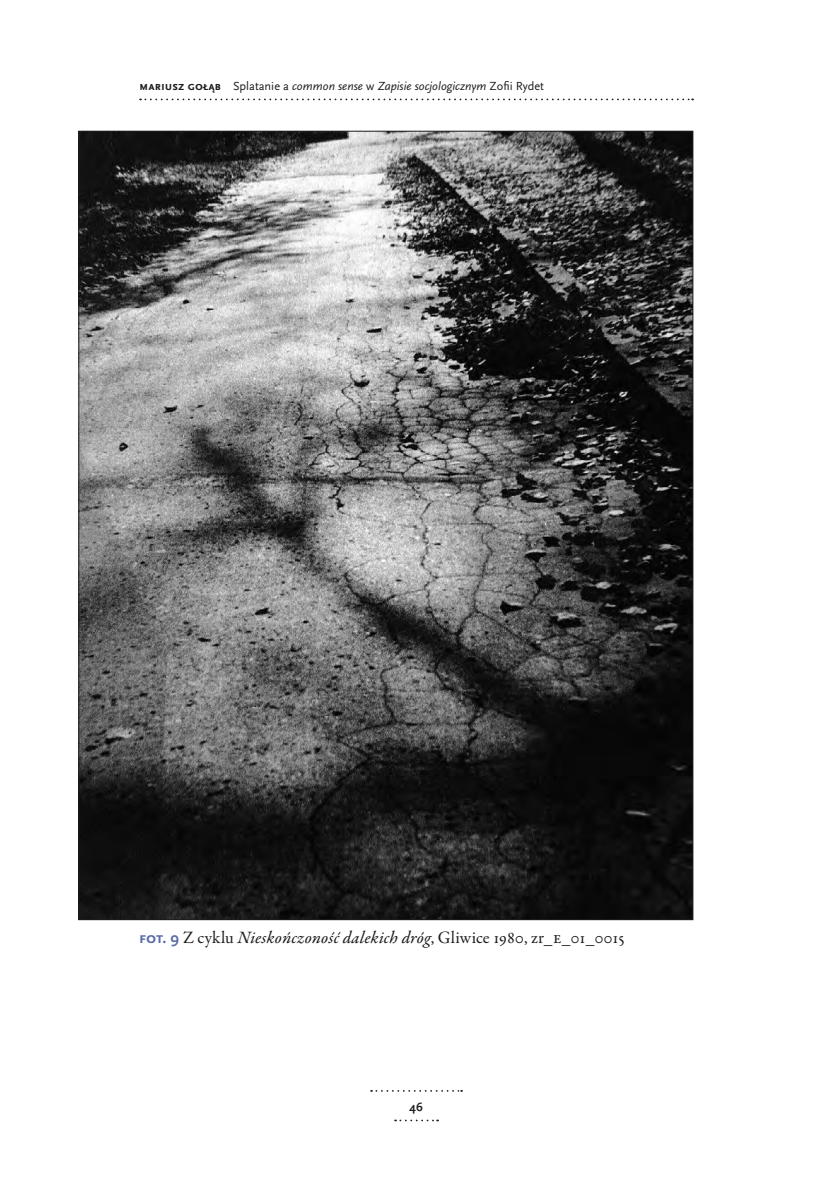
<style>
.page{position:relative;width:834px;height:1191px;background:#fff}
.page>*{position:absolute;margin:0;border:0;box-sizing:border-box;transform-origin:0 0}
.t1{font:17.5px "Garamond Premr Pro";color:#1d1d1b}
.t2{font:italic 12.25px "Scala Sans Pro";color:#1d1d1b}
.t3{font:700 12.25px "Scala Sans Pro";color:#1d1d1b}
.s1{font-weight:700;font-style:normal}
.s2{font-style:normal}
.s3{font-family:"Scala Sans Pro";font-weight:700;font-size:15.75px;color:#596aa8}
.s4{font-family:"Garamond Premr Pro Med It"}
</style>
<div class="page">
<svg style="left:371px;top:1090px;width:91px;height:1px"></svg>
<svg style="left:395px;top:1119px;width:43px;height:2px"></svg>
<img style="left:81px;top:133px;width:609px;height:784px">
<svg style="left:140px;top:99px;width:553px;height:1px"></svg>
<p class="t2" style="left:139px;top:79px;width:406px"><span class="s1">M ariusz Gołąb</span> <span class="s2">Splatanie a</span> common sense <span class="s2">w</span> Zapisie socjologicznym <span class="s2">Zofii Rydet</span></p>
<h1 class="t1" style="left:139px;top:926px;width:487px"><span class="s3">Fot. 9</span> Z cyklu <span class="s4">Nieskończoność dalekich dróg</span>, Gliwice 1980, zr_E_01_0015</h1>
<p class="t3" style="left:409px;top:1099px;width:15px">46</p>
</div>
